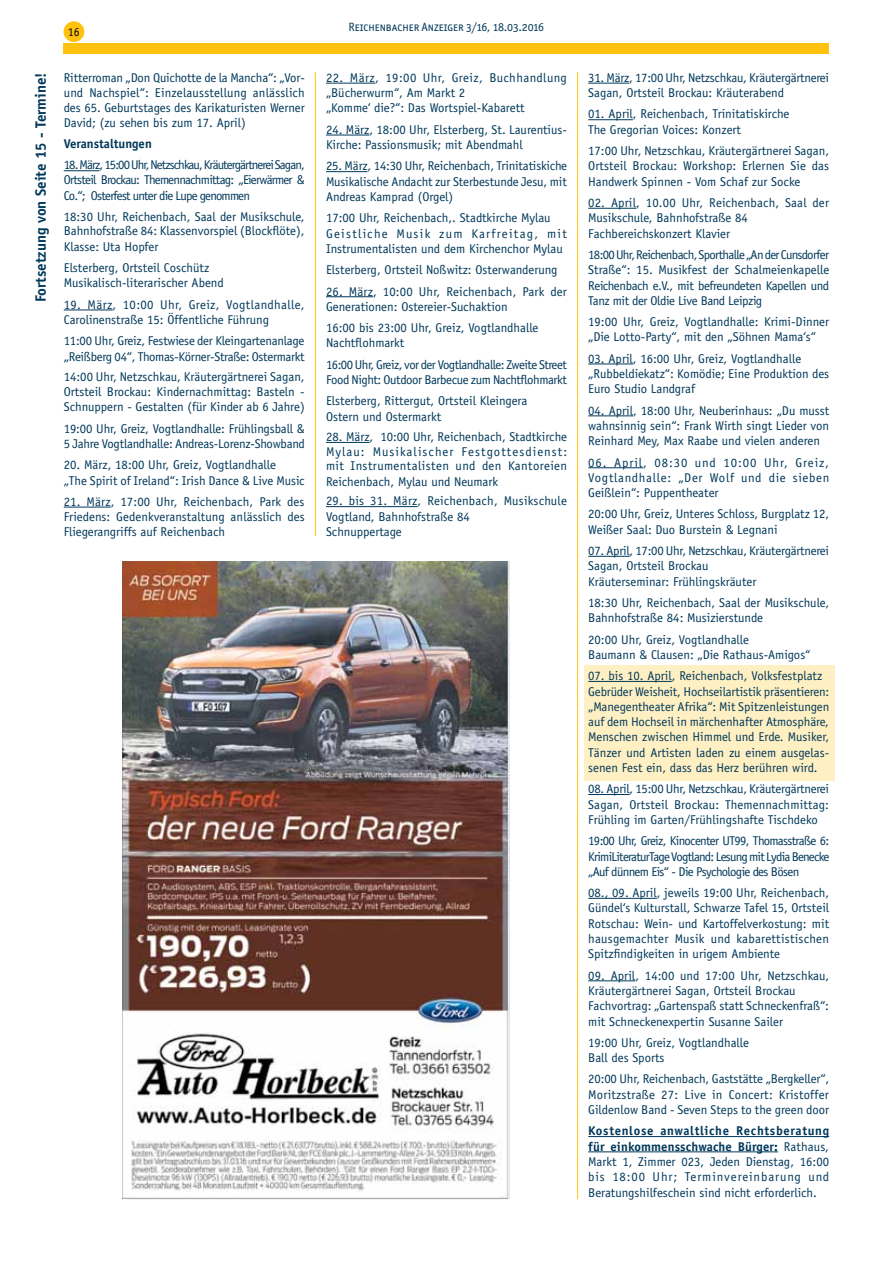
<style>
.page{position:relative;width:893px;height:1263px;background:#fff}
.page>*{position:absolute;margin:0;border:0;box-sizing:border-box;transform-origin:0 0}
.t1{font:700 15px "Officina Sans";color:#00385a}
.t2{font:12.75px/15.3px "Officina Sans";color:#00385a}
.t3{font:12.75px/15.3px "Officina Sans";letter-spacing:-.02em;color:#00385a}
.t4{font:12.75px/15.3px "Officina Sans";letter-spacing:-.04em;color:#00385a}
.t5{font:700 12.75px "Officina Sans";color:#00385a}
.t6{font:12px "Officina San ITC Book SC";color:#00385a}
.t7{font:12px "Officina Sans";color:#000}
.s1{font-weight:700}
</style>
<div class="page">
<div style="left:64px;top:22px;width:20px;height:19px;background:#ffc20e;border-radius:50%"></div>
<div style="left:64px;top:21px;width:20px;height:21px;border:2px solid #ffc20e;border-radius:50%"></div>
<div style="left:64px;top:44px;width:765px;height:10px;background:#ffc20e"></div>
<div style="left:584px;top:665px;width:250px;height:116px;background:#fff0c3"></div>
<hr style="left:64px;top:170px;width:36px;height:1px;background:#00385a">
<hr style="left:64px;top:310px;width:49px;height:1px;background:#00385a">
<hr style="left:64px;top:507px;width:47px;height:1px;background:#00385a">
<hr style="left:326px;top:83px;width:49px;height:1px;background:#00385a">
<hr style="left:326px;top:135px;width:43px;height:1px;background:#00385a">
<hr style="left:326px;top:171px;width:41px;height:1px;background:#00385a">
<hr style="left:326px;top:296px;width:47px;height:1px;background:#00385a">
<hr style="left:326px;top:442px;width:44px;height:1px;background:#00385a">
<hr style="left:326px;top:506px;width:92px;height:1px;background:#00385a">
<hr style="left:588px;top:83px;width:41px;height:1px;background:#00385a">
<hr style="left:588px;top:119px;width:45px;height:1px;background:#00385a">
<hr style="left:588px;top:208px;width:48px;height:1px;background:#00385a">
<hr style="left:588px;top:364px;width:45px;height:1px;background:#00385a">
<hr style="left:588px;top:416px;width:45px;height:1px;background:#00385a">
<hr style="left:588px;top:467px;width:55px;height:1px;background:#00385a">
<hr style="left:588px;top:556px;width:42px;height:1px;background:#00385a">
<hr style="left:588px;top:681px;width:84px;height:1px;background:#00385a">
<hr style="left:588px;top:794px;width:42px;height:1px;background:#00385a">
<hr style="left:588px;top:898px;width:69px;height:1px;background:#00385a">
<hr style="left:588px;top:980px;width:47px;height:1px;background:#00385a">
<hr style="left:588px;top:1136px;width:241px;height:1px;background:#00385a">
<hr style="left:588px;top:1151px;width:190px;height:1px;background:#00385a">
<hr style="left:315px;top:72px;width:1px;height:464px;background:#ffc20e">
<hr style="left:577px;top:72px;width:1px;height:1127px;background:#ffc20e">
<img style="left:122px;top:561px;width:387px;height:638px">
<p class="t7" style="left:68px;top:25px;width:13px">16</p>
<p class="t1" style="left:31px;top:302px;width:232px;rotate:-90deg">Fortsetzung von Seite 15 - Termine!</p>
<p class="t2" style="left:64px;top:70px;width:243px;text-align:justify">Ritterroman „Don Quichotte de la Mancha“: „Vor&shy;und Nachspiel“: Einzelausstellung anlässlich des 65. Geburtstages des Karikaturisten Werner David; (zu sehen bis zum 17. April)</p>
<p class="t5" style="left:64px;top:136px;width:90px">Veranstaltungen</p>
<p class="t2" style="left:64px;top:158px;width:243px;text-align:justify">18. März, 15:00 Uhr, Netzschkau, Kräutergärtnerei Sagan, Ortsteil Brockau: Themennachmittag: „Eierwärmer &amp; Co.“; Osterfest unter die Lupe genommen</p>
<p class="t2" style="left:64px;top:209px;width:242px;text-align:justify">18:30 Uhr, Reichenbach, Saal der Musikschule, Bahnhofstraße 84: Klassenvorspiel (Blockflöte), Klasse: Uta Hopfer</p>
<p class="t2" style="left:64px;top:260px;width:161px">Elsterberg, Ortsteil Coschütz<br>Musikalisch-literarischer Abend</p>
<p class="t2" style="left:64px;top:297px;width:242px">19. März, 10:00 Uhr, Greiz, Vogtlandhalle,<br>Carolinenstraße 15: Öffentliche Führung</p>
<p class="t3" style="left:64px;top:333px;width:242px">11:00 Uhr, Greiz, Festwiese der Kleingartenanlage „Reißberg 04“, Thomas-Körner-Straße: Ostermarkt</p>
<p class="t2" style="left:64px;top:369px;width:242px;text-align:justify">14:00 Uhr, Netzschkau, Kräutergärtnerei Sagan, Ortsteil Brockau: Kindernachmittag: Basteln - Schnuppern - Gestalten (für Kinder ab 6 Jahre)</p>
<p class="t2" style="left:64px;top:421px;width:243px">19:00 Uhr, Greiz, Vogtlandhalle: Frühlingsball &amp;<br>5 Jahre Vogtlandhalle: Andreas-Lorenz-Showband</p>
<p class="t2" style="left:64px;top:457px;width:242px">20. März, 18:00 Uhr, Greiz, Vogtlandhalle<br>„The Spirit of Ireland“: Irish Dance &amp; Live Music</p>
<p class="t2" style="left:64px;top:494px;width:242px;text-align:justify">21. März, 17:00 Uhr, Reichenbach, Park des Friedens: Gedenkveranstaltung anlässlich des Fliegerangriffs auf Reichenbach</p>
<p class="t6" style="left:348px;top:20px;width:197px">Reichenbacher Anzeiger 3/16, 18.03.2016</p>
<p class="t2" style="left:326px;top:70px;width:242px">22. März, 19:00 Uhr, Greiz, Buchhandlung „Bücherwurm“, Am Markt 2<br>„Komme‘ die?“: Das Wortspiel-Kabarett</p>
<p class="t2" style="left:326px;top:122px;width:242px">24. März, 18:00 Uhr, Elsterberg, St. Laurentius-<br>Kirche: Passionsmusik; mit Abendmahl</p>
<p class="t2" style="left:326px;top:158px;width:243px;text-align:justify">25. März, 14:30 Uhr, Reichenbach, Trinitatiskiche Musikalische Andacht zur Sterbestunde Jesu, mit Andreas Kamprad (Orgel)</p>
<p class="t2" style="left:326px;top:210px;width:242px">17:00 Uhr, Reichenbach,. Stadtkirche Mylau<br>Geistliche Musik zum Karfreitag, mit<br>Instrumentalisten und dem Kirchenchor Mylau</p>
<p class="t2" style="left:326px;top:262px;width:233px">Elsterberg, Ortsteil Noßwitz: Osterwanderung</p>
<p class="t2" style="left:326px;top:284px;width:242px">26. März, 10:00 Uhr, Reichenbach, Park der<br>Generationen: Ostereier-Suchaktion</p>
<p class="t2" style="left:326px;top:320px;width:214px">16:00 bis 23:00 Uhr, Greiz, Vogtlandhalle<br>Nachtflohmarkt</p>
<p class="t4" style="left:326px;top:357px;width:242px">16:00 Uhr, Greiz, vor der Vogtlandhalle: Zweite Street<br>Food Night: Outdoor Barbecue zum Nachtflohmarkt</p>
<p class="t2" style="left:326px;top:393px;width:203px">Elsterberg, Rittergut, Ortsteil Kleingera<br>Ostern und Ostermarkt</p>
<p class="t2" style="left:326px;top:429px;width:243px;line-height:14.9px;text-align:justify">28. März, 10:00 Uhr, Reichenbach, Stadtkirche Mylau: Musikalischer Festgottesdienst: mit Instrumentalisten und den Kantoreien Reichenbach, Mylau und Neumark</p>
<p class="t2" style="left:326px;top:493px;width:242px">29. bis 31. März, Reichenbach, Musikschule<br>Vogtland, Bahnhofstraße 84<br>Schnuppertage</p>
<p class="t3" style="left:588px;top:70px;width:242px">31. März, 17:00 Uhr, Netzschkau, Kräutergärtnerei<br>Sagan, Ortsteil Brockau: Kräuterabend</p>
<p class="t2" style="left:588px;top:107px;width:203px">01. April, Reichenbach, Trinitatiskirche<br>The Gregorian Voices: Konzert</p>
<p class="t2" style="left:588px;top:143px;width:242px;text-align:justify">17:00 Uhr, Netzschkau, Kräutergärtnerei Sagan, Ortsteil Brockau: Workshop: Erlernen Sie das Handwerk Spinnen - Vom Schaf zur Socke</p>
<p class="t2" style="left:588px;top:195px;width:242px">02. April, 10.00 Uhr, Reichenbach, Saal der<br>Musikschule, Bahnhofstraße 84<br>Fachbereichskonzert Klavier</p>
<p class="t2" style="left:588px;top:247px;width:243px;text-align:justify">18:00 Uhr, Reichenbach, Sporthalle „An der Cunsdorfer Straße“: 15. Musikfest der Schalmeienkapelle Reichenbach e.V., mit befreundeten Kapellen und Tanz mit der Oldie Live Band Leipzig</p>
<p class="t2" style="left:588px;top:314px;width:242px">19:00 Uhr, Greiz, Vogtlandhalle: Krimi-Dinner „Die Lotto-Party“, mit den „Söhnen Mama‘s“</p>
<p class="t2" style="left:588px;top:351px;width:242px">03. April, 16:00 Uhr, Greiz, Vogtlandhalle „Rubbeldiekatz“: Komödie; Eine Produktion des<br>Euro Studio Landgraf</p>
<p class="t2" style="left:588px;top:403px;width:242px;text-align:justify">04. April, 18:00 Uhr, Neuberinhaus: „Du musst wahnsinnig sein“: Frank Wirth singt Lieder von Reinhard Mey, Max Raabe und vielen anderen</p>
<p class="t2" style="left:588px;top:455px;width:243px;text-align:justify">06. April, 08:30 und 10:00 Uhr, Greiz, Vogtlandhalle: „Der Wolf und die sieben Geißlein“: Puppentheater</p>
<p class="t2" style="left:588px;top:506px;width:243px">20:00 Uhr, Greiz, Unteres Schloss, Burgplatz 12,<br>Weißer Saal: Duo Burstein &amp; Legnani</p>
<p class="t2" style="left:588px;top:543px;width:242px">07. April, 17:00 Uhr, Netzschkau, Kräutergärtnerei<br>Sagan, Ortsteil Brockau<br>Kräuterseminar: Frühlingskräuter</p>
<p class="t2" style="left:588px;top:595px;width:242px">18:30 Uhr, Reichenbach, Saal der Musikschule,<br>Bahnhofstraße 84: Musizierstunde</p>
<p class="t2" style="left:588px;top:632px;width:224px">20:00 Uhr, Greiz, Vogtlandhalle<br>Baumann &amp; Clausen: „Die Rathaus-Amigos“</p>
<p class="t2" style="left:588px;top:668px;width:243px">07. bis 10. April, Reichenbach, Volksfestplatz Gebrüder Weisheit, Hochseilartistik präsentieren: „Manegentheater Afrika“: Mit Spitzenleistungen auf dem Hochseil in märchenhafter Atmosphäre, Menschen zwischen Himmel und Erde. Musiker, Tänzer und Artisten laden zu einem ausgelas&shy;senen Fest ein, dass das Herz berühren wird.</p>
<p class="t2" style="left:588px;top:781px;width:242px;text-align:justify">08. April, 15:00 Uhr, Netzschkau, Kräutergärtnerei Sagan, Ortsteil Brockau: Themennachmittag:<br>Frühling im Garten/Frühlingshafte Tischdeko</p>
<p class="t2" style="left:588px;top:833px;width:243px;text-align:justify">19:00 Uhr, Greiz, Kinocenter UT99, Thomasstraße 6:<br>KrimiLiteraturTage Vogtland: Lesung mit Lydia Benecke „Auf dünnem Eis“ - Die Psychologie des Bösen</p>
<p class="t2" style="left:588px;top:885px;width:242px;text-align:justify">08., 09. April, jeweils 19:00 Uhr, Reichenbach, Gündel‘s Kulturstall, Schwarze Tafel 15, Ortsteil Rotschau: Wein- und Kartoffelverkostung: mit hausgemachter Musik und kabarettistischen Spitzfindigkeiten in urigem Ambiente</p>
<p class="t2" style="left:588px;top:968px;width:243px">09. April, 14:00 und 17:00 Uhr, Netzschkau, Kräutergärtnerei Sagan, Ortsteil Brockau Fachvortrag: „Gartenspaß statt Schneckenfraß“: mit Schneckenexpertin Susanne Sailer</p>
<p class="t2" style="left:588px;top:1035px;width:162px">19:00 Uhr, Greiz, Vogtlandhalle<br>Ball des Sports</p>
<p class="t2" style="left:588px;top:1071px;width:242px;text-align:justify">20:00 Uhr, Reichenbach, Gaststätte „Bergkeller“, Moritzstraße 27: Live in Concert: Kristoffer Gildenlow Band - Seven Steps to the green door</p>
<p class="t2" style="left:588px;top:1123px;width:243px;text-align:justify"><span class="s1">Kostenlose anwaltliche Rechtsberatung für einkommensschwache Bürger:</span> Rathaus, Markt 1, Zimmer 023, Jeden Dienstag, 16:00 bis 18:00 Uhr; Terminvereinbarung und Beratungshilfeschein sind nicht erforderlich.</p>
</div>
